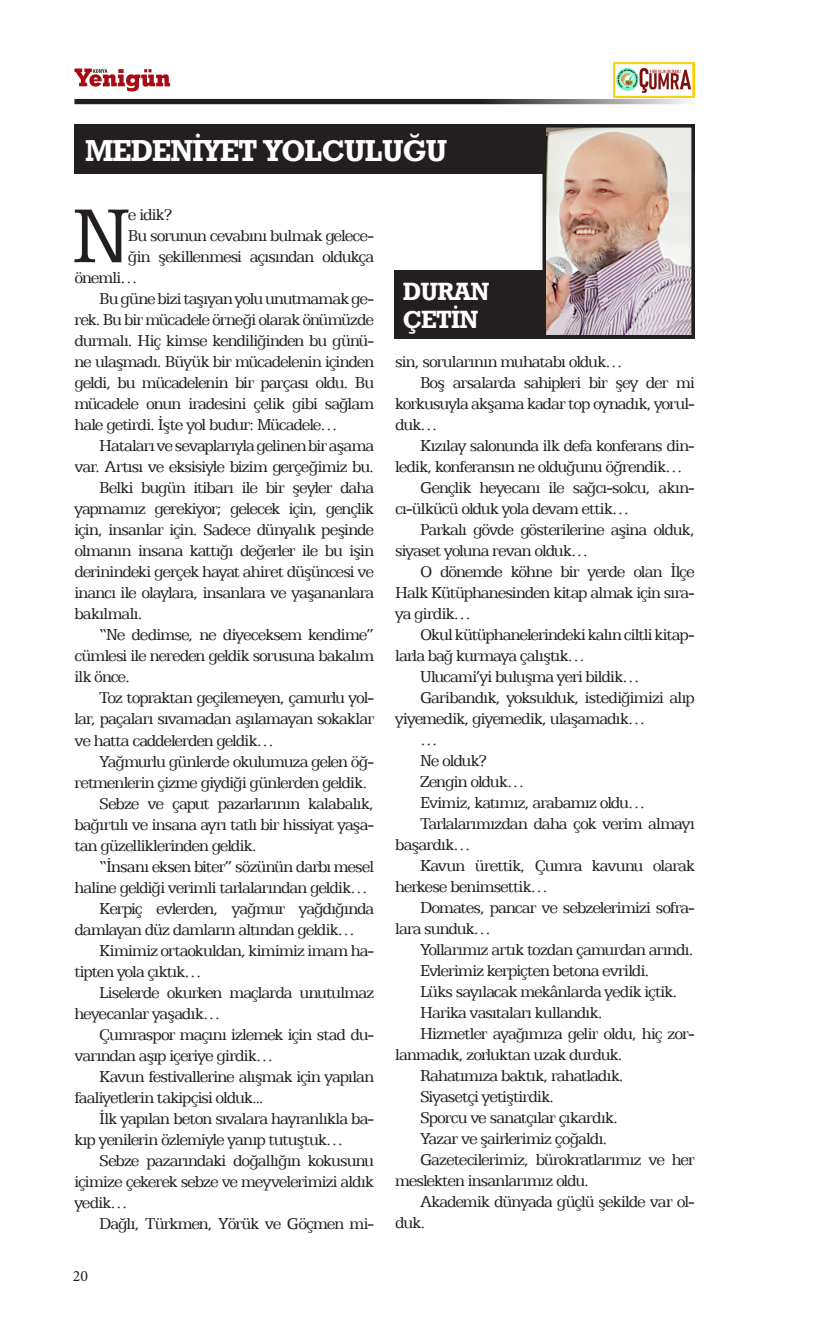
<style>
.page{position:relative;width:819px;height:1340px;background:#fff}
.page>*{position:absolute;margin:0;border:0;box-sizing:border-box;transform-origin:0 0}
.metin{font:86.1px "Egyptian 505 BT";color:#231f20}
.yatay_baslık{font:29.75px "Geometric Slab 712 BT Bold A";letter-spacing:-.01em;color:#fff}
.yatay_baslık-2{font:24.5px "Geometric Slab 712 BT Bold A";letter-spacing:-.01em;color:#fff}
.metin-2{font:17.5px/21px "Egyptian 505 BT";letter-spacing:-.05em;color:#231f20}
.t1{font:15.75px "Minion Pro";color:#231f20}
</style>
<div class="page">
<svg style="left:74px;top:68px;width:96px;height:23px"></svg>
<svg style="left:74px;top:99px;width:615px;height:5px;background:#464344"></svg>
<img style="left:613px;top:62px;width:81px;height:35px">
<div style="left:74px;top:124px;width:620px;height:50px;background:#231f20"></div>
<div style="left:394px;top:270px;width:300px;height:68px;background:#231f20"></div>
<img style="left:547px;top:129px;width:142px;height:204px">
<div style="left:542px;top:124px;width:152px;height:214px;border:4px solid #231f20"></div>
<p class="yatay_baslık" style="left:85px;top:132px;width:363px">MEDENIYET YOLCULUĞU</p>
<p class="metin" style="left:72px;top:186px;width:60px">N</p>
<p class="metin-2" style="left:128px;top:204px;width:46px">e idik?</p>
<p class="metin-2" style="left:128px;top:225px;width:248px">Bu sorunun cevabını bulmak gelece-</p>
<p class="metin-2" style="left:128px;top:246px;width:248px">ğin şekillenmesi açısından oldukça</p>
<p class="metin-2" style="left:74px;top:267px;width:65px">önemli…</p>
<p class="metin-2" style="left:74px;top:288px;width:301px;text-align:justify;text-indent:25px">Bu güne bizi taşıyan yolu unutmamak ge&shy;rek. Bu bir mücadele örneği olarak önümüzde durmalı. Hiç kimse kendiliğinden bu günü&shy;ne ulaşmadı. Büyük bir mücadelenin içinden geldi, bu mücadelenin bir parçası oldu. Bu mücadele onun iradesini çelik gibi sağlam hale getirdi. İşte yol budur: Mücadele…</p>
<p class="metin-2" style="left:74px;top:435px;width:301px;text-align:right">Hataları ve sevaplarıyla gelinen bir aşama var. Artısı ve eksisiyle bizim gerçeğimiz bu.</p>
<p class="metin-2" style="left:74px;top:477px;width:301px;text-align:justify;text-indent:25px">Belki bugün itibarı ile bir şeyler daha yapmamız gerekiyor; gelecek için, gençlik için, insanlar için. Sadece dünyalık peşinde olmanın insana kattığı değerler ile bu işin derinindeki gerçek hayat ahiret düşüncesi ve inancı ile olaylara, insanlara ve yaşananlara bakılmalı.</p>
<p class="metin-2" style="left:74px;top:624px;width:301px;text-align:justify;text-indent:25px">“Ne dedimse, ne diyeceksem kendime” cümlesi ile nereden geldik sorusuna bakalım ilk önce.</p>
<p class="metin-2" style="left:74px;top:687px;width:301px;text-align:justify;text-indent:25px">Toz topraktan geçilemeyen, çamurlu yol&shy;lar, paçaları sıvamadan aşılamayan sokaklar ve hatta caddelerden geldik…</p>
<p class="metin-2" style="left:74px;top:750px;width:301px;text-indent:25px">Yağmurlu günlerde okulumuza gelen öğ&shy;retmenlerin çizme giydiği günlerden geldik.</p>
<p class="metin-2" style="left:74px;top:792px;width:301px;text-align:justify;text-indent:25px">Sebze ve çaput pazarlarının kalabalık, bağırtılı ve insana ayrı tatlı bir hissiyat yaşa&shy;tan güzelliklerinden geldik.</p>
<p class="metin-2" style="left:74px;top:855px;width:301px;text-indent:25px">“İnsanı eksen biter” sözünün darbı mesel haline geldiği verimli tarlalarından geldik…</p>
<p class="metin-2" style="left:74px;top:897px;width:301px;text-indent:25px">Kerpiç evlerden, yağmur yağdığında damlayan düz damların altından geldik…</p>
<p class="metin-2" style="left:74px;top:939px;width:301px;text-indent:25px">Kimimiz ortaokuldan, kimimiz imam ha&shy;tipten yola çıktık…</p>
<p class="metin-2" style="left:74px;top:981px;width:301px;text-indent:25px">Liselerde okurken maçlarda unutulmaz heyecanlar yaşadık…</p>
<p class="metin-2" style="left:74px;top:1023px;width:301px;text-indent:25px">Çumraspor maçını izlemek için stad du&shy;varından aşıp içeriye girdik…</p>
<p class="metin-2" style="left:74px;top:1065px;width:301px;text-indent:25px">Kavun festivallerine alışmak için yapılan faaliyetlerin takipçisi olduk...</p>
<p class="metin-2" style="left:74px;top:1107px;width:301px;text-indent:25px">İlk yapılan beton sıvalara hayranlıkla ba&shy;kıp yenilerin özlemiyle yanıp tutuştuk…</p>
<p class="metin-2" style="left:74px;top:1149px;width:301px;text-align:justify;text-indent:25px">Sebze pazarındaki doğallığın kokusunu içimize çekerek sebze ve meyvelerimizi aldık yedik…</p>
<p class="metin-2" style="left:99px;top:1212px;width:276px">Dağlı, Türkmen, Yörük ve Göçmen mi-</p>
<p class="t1" style="left:73px;top:1265px;width:17px">20</p>
<p class="yatay_baslık-2" style="left:403px;top:276px;width:87px">DURAN</p>
<p class="yatay_baslık-2" style="left:403px;top:304px;width:76px">ÇETİN</p>
<p class="metin-2" style="left:395px;top:350px;width:229px">sin, sorularının muhatabı olduk…</p>
<p class="metin-2" style="left:395px;top:371px;width:301px;text-align:justify;text-indent:25px">Boş arsalarda sahipleri bir şey der mi korkusuyla akşama kadar top oynadık, yorul&shy;duk…</p>
<p class="metin-2" style="left:395px;top:434px;width:301px;text-indent:25px">Kızılay salonunda ilk defa konferans din&shy;ledik, konferansın ne olduğunu öğrendik…</p>
<p class="metin-2" style="left:395px;top:476px;width:301px;text-indent:25px">Gençlik heyecanı ile sağcı-solcu, akın&shy;cı-ülkücü olduk yola devam ettik…</p>
<p class="metin-2" style="left:395px;top:518px;width:301px;text-indent:25px">Parkalı gövde gösterilerine aşina olduk, siyaset yoluna revan olduk…</p>
<p class="metin-2" style="left:395px;top:560px;width:301px;text-align:justify;text-indent:25px">O dönemde köhne bir yerde olan İlçe Halk Kütüphanesinden kitap almak için sıra&shy;ya girdik…</p>
<p class="metin-2" style="left:395px;top:623px;width:301px;text-indent:25px">Okul kütüphanelerindeki kalın ciltli kitap&shy;larla bağ kurmaya çalıştık…</p>
<p class="metin-2" style="left:420px;top:665px;width:221px">Ulucami’yi buluşma yeri bildik…</p>
<p class="metin-2" style="left:395px;top:686px;width:301px;text-indent:25px">Garibandık, yoksulduk, istediğimizi alıp yiyemedik, giyemedik, ulaşamadık…</p>
<p class="metin-2" style="left:420px;top:728px;width:19px">…</p>
<p class="metin-2" style="left:420px;top:749px;width:69px">Ne olduk?</p>
<p class="metin-2" style="left:420px;top:770px;width:106px">Zengin olduk…</p>
<p class="metin-2" style="left:420px;top:791px;width:227px">Evimiz, katımız, arabamız oldu…</p>
<p class="metin-2" style="left:395px;top:812px;width:301px;text-indent:25px">Tarlalarımızdan daha çok verim almayı başardık…</p>
<p class="metin-2" style="left:395px;top:854px;width:301px;text-indent:25px">Kavun ürettik, Çumra kavunu olarak herkese benimsettik…</p>
<p class="metin-2" style="left:395px;top:896px;width:301px;text-indent:25px">Domates, pancar ve sebzelerimizi sofra&shy;lara sunduk…</p>
<p class="metin-2" style="left:420px;top:938px;width:275px">Yollarımız artık tozdan çamurdan arındı.</p>
<p class="metin-2" style="left:420px;top:959px;width:231px">Evlerimiz kerpiçten betona evrildi.</p>
<p class="metin-2" style="left:420px;top:980px;width:259px">Lüks sayılacak mekânlarda yedik içtik.</p>
<p class="metin-2" style="left:420px;top:1001px;width:184px">Harika vasıtaları kullandık.</p>
<p class="metin-2" style="left:395px;top:1022px;width:301px;text-indent:25px">Hizmetler ayağımıza gelir oldu, hiç zor&shy;lanmadık, zorluktan uzak durduk.</p>
<p class="metin-2" style="left:420px;top:1064px;width:205px">Rahatımıza baktık, rahatladık.</p>
<p class="metin-2" style="left:420px;top:1085px;width:136px">Siyasetçi yetiştirdik.</p>
<p class="metin-2" style="left:420px;top:1106px;width:199px">Sporcu ve sanatçılar çıkardık.</p>
<p class="metin-2" style="left:420px;top:1127px;width:189px">Yazar ve şairlerimiz çoğaldı.</p>
<p class="metin-2" style="left:395px;top:1148px;width:301px;text-indent:25px">Gazetecilerimiz, bürokratlarımız ve her meslekten insanlarımız oldu.</p>
<p class="metin-2" style="left:395px;top:1190px;width:301px;text-indent:25px">Akademik dünyada güçlü şekilde var ol&shy;duk.</p>
</div>
